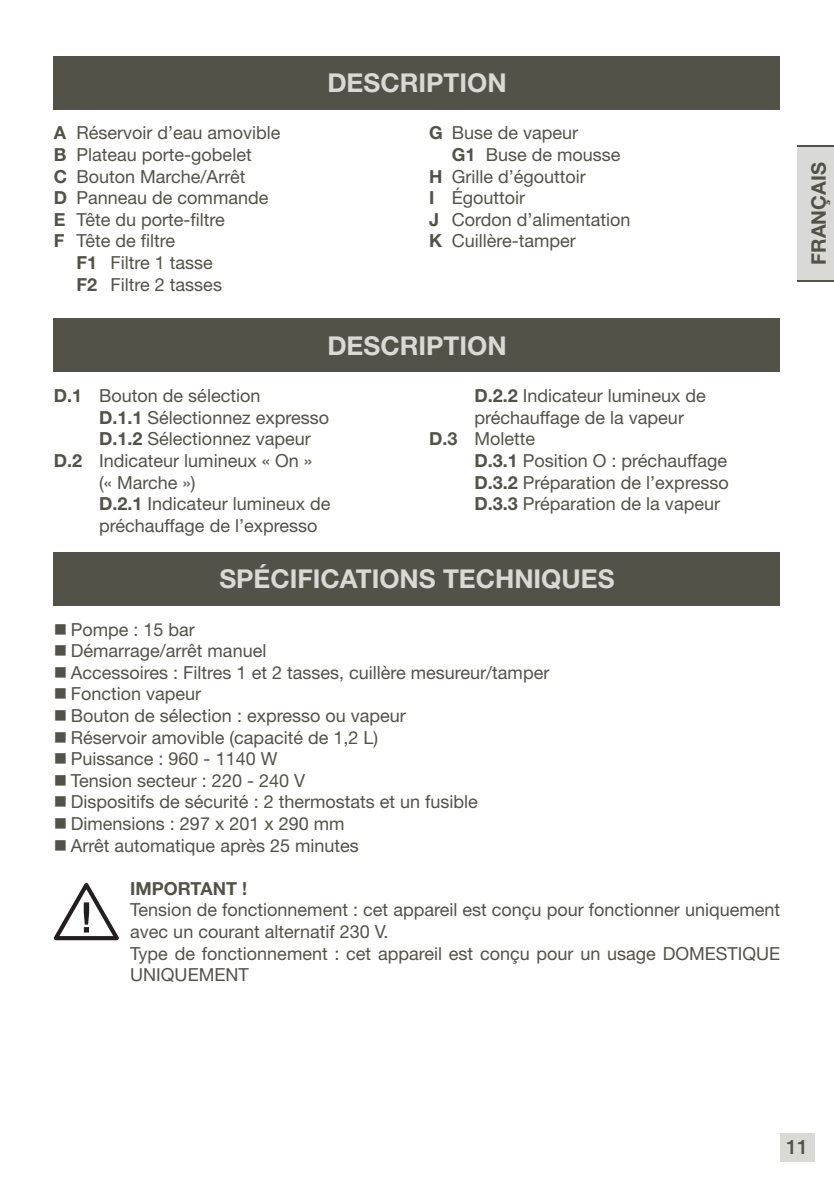
<style>
.page{position:relative;width:834px;height:1187px;background:#fff}
.page>*{position:absolute;margin:0;border:0;box-sizing:border-box;transform-origin:0 0}
.t1{font:700 26px "Helvetica Neue LT Std";color:#d9d9d5}
.t2{font:700 20px "Helvetica Neue LT Std";color:#535249}
.t3{font:500 20px "Helvetica Neue LT Std";color:#535249}
.t4{font:18px/21.6px "Helvetica Neue LT Std";color:#535249}
.t5{font:700 18px "Helvetica Neue LT Std";color:#535249}
.s1{font-weight:700}
</style>
<div class="page">
<div style="left:779px;top:1133px;width:34px;height:28px;background:#d9d9d5"></div>
<div style="left:796px;top:145px;width:37px;height:137px;background:#d9d9d5"></div>
<hr style="left:796px;top:281px;width:37px;height:1px;background:#535249">
<hr style="left:796px;top:145px;width:37px;height:1px;background:#535249">
<div style="left:54px;top:552px;width:725px;height:54px;background:#535249"></div>
<svg style="left:54px;top:883px;width:65px;height:57px"></svg>
<div style="left:54px;top:56px;width:725px;height:54px;background:#535249"></div>
<div style="left:54px;top:318px;width:725px;height:54px;background:#535249"></div>
<p class="t4" style="left:54px;top:122px;width:228px"><span class="s1">A</span> Réservoir d’eau amovible</p>
<p class="t4" style="left:54px;top:144px;width:199px"><span class="s1">B</span> Plateau porte-gobelet</p>
<p class="t4" style="left:54px;top:165px;width:193px"><span class="s1">C</span> Bouton Marche/Arrêt</p>
<p class="t4" style="left:54px;top:187px;width:216px"><span class="s1">D</span> Panneau de commande</p>
<p class="t4" style="left:54px;top:208px;width:172px"><span class="s1">E</span> Tête du porte-filtre</p>
<p class="t4" style="left:54px;top:230px;width:123px"><span class="s1">F</span> Tête de filtre</p>
<p class="t4" style="left:76px;top:252px;width:138px"><span class="s1">F1</span> Filtre 1 tasse</p>
<p class="t4" style="left:76px;top:273px;width:147px"><span class="s1">F2</span> Filtre 2 tasses</p>
<h1 class="t1" style="left:327px;top:67px;width:181px">DESCRIPTION</h1>
<p class="t4" style="left:429px;top:122px;width:151px"><span class="s1">G</span> Buse de vapeur</p>
<p class="t4" style="left:451px;top:144px;width:170px"><span class="s1">G1</span> Buse de mousse</p>
<p class="t4" style="left:429px;top:165px;width:158px"><span class="s1">H</span> Grille d’égouttoir</p>
<p class="t4" style="left:429px;top:187px;width:98px"><span class="s1">I</span> Égouttoir</p>
<p class="t4" style="left:429px;top:208px;width:203px"><span class="s1">J</span> Cordon d’alimentation</p>
<p class="t4" style="left:429px;top:230px;width:148px"><span class="s1">K</span> Cuillère-tamper</p>
<h1 class="t1" style="left:327px;top:329px;width:181px">DESCRIPTION</h1>
<p class="t4" style="left:54px;top:385px;width:208px"><span class="s1">D.1</span> Bouton de sélection</p>
<p class="t4" style="left:99px;top:406px;width:231px"><span class="s1">D.1.1</span> Sélectionnez expresso</p>
<p class="t4" style="left:99px;top:428px;width:213px"><span class="s1">D.1.2</span> Sélectionnez vapeur</p>
<p class="t4" style="left:54px;top:449px;width:260px"><span class="s1">D.2</span> Indicateur lumineux « On »</p>
<p class="t4" style="left:99px;top:471px;width:98px">(« Marche »)</p>
<p class="t4" style="left:99px;top:493px;width:233px"><span class="s1">D.2.1</span> Indicateur lumineux de</p>
<p class="t4" style="left:99px;top:514px;width:220px">préchauffage de l’expresso</p>
<p class="t4" style="left:474px;top:385px;width:233px"><span class="s1">D.2.2</span> Indicateur lumineux de</p>
<p class="t4" style="left:474px;top:406px;width:211px">préchauffage de la vapeur</p>
<p class="t4" style="left:429px;top:428px;width:108px"><span class="s1">D.3</span> Molette</p>
<p class="t4" style="left:474px;top:449px;width:254px"><span class="s1">D.3.1</span> Position O : préchauffage</p>
<p class="t4" style="left:474px;top:471px;width:256px"><span class="s1">D.3.2</span> Préparation de l’expresso</p>
<p class="t4" style="left:474px;top:493px;width:247px"><span class="s1">D.3.3</span> Préparation de la vapeur</p>
<h1 class="t1" style="left:219px;top:563px;width:396px">SPÉCIFICATIONS TECHNIQUES</h1>
<p class="t4" style="left:71px;top:618px;width:480px">Pompe : 15 bar<br>Démarrage/arrêt manuel<br>Accessoires : Filtres 1 et 2 tasses, cuillère mesureur/tamper<br>Fonction vapeur<br>Bouton de sélection : expresso ou vapeur<br>Réservoir amovible (capacité de 1,2 L)<br>Puissance : 960 - 1140 W<br>Tension secteur : 220 - 240 V<br>Dispositifs de sécurité : 2 thermostats et un fusible<br>Dimensions : 297 x 201 x 290 mm<br>Arrêt automatique après 25 minutes</p>
<p class="t5" style="left:130px;top:877px;width:118px">IMPORTANT !</p>
<p class="t4" style="left:130px;top:899px;width:651px">Tension de fonctionnement : cet appareil est conçu pour fonctionner uniquement avec un courant alternatif 230 V.<br>Type de fonctionnement : cet appareil est conçu pour un usage DOMESTIQUE UNIQUEMENT</p>
<p class="t2" style="left:805px;top:265px;width:104px;rotate:-90deg">FRANÇAIS</p>
<p class="t3" style="left:785px;top:1135px;width:24px">11</p>
</div>
